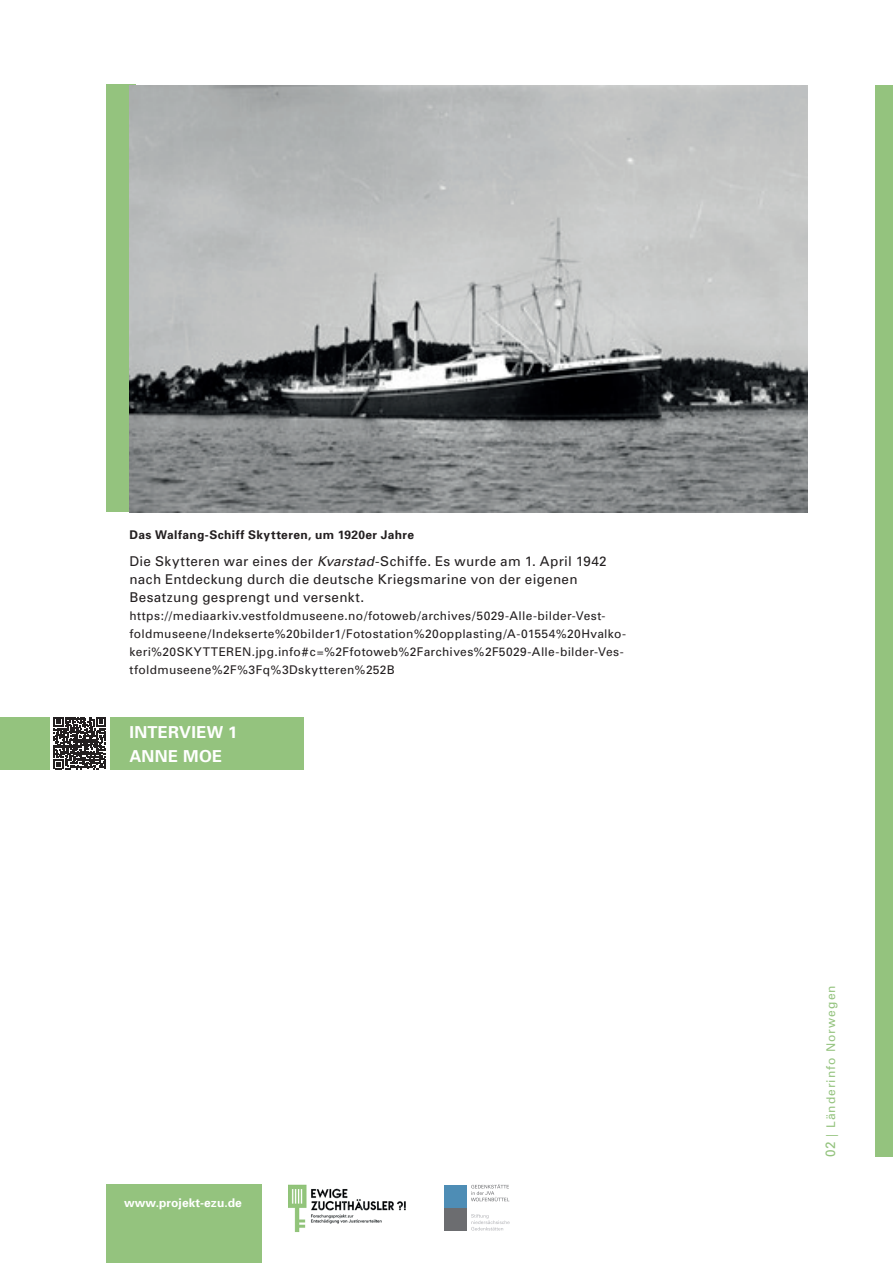
<style>
.page{position:relative;width:893px;height:1263px;background:#fff}
.page>*{position:absolute;margin:0;border:0;box-sizing:border-box;transform-origin:0 0}
.t1{font:700 16.5px "Univers";letter-spacing:.02em;color:#fff}
.t2{font:13.5px/18px "Univers";letter-spacing:.025em;color:#231f20}
.t3{font:12px/18px "Univers";letter-spacing:.03em;color:#231f20}
.t4{font:700 12px "Univers";letter-spacing:.03em;color:#231f20}
.t5{font:12px "Univers";letter-spacing:.09em;color:#94c37e}
.t6{font:700 12px "Univers";letter-spacing:.005em;color:#fff}
.s1{font-style:italic}
.s2{font-size:13.5px}
</style>
<div class="page">
<svg style="left:48px;top:717px;width:64px;height:53px"></svg>
<svg style="left:54px;top:717px;width:52px;height:52px"></svg>
<hr style="left:58px;top:746px;width:20px;height:2px;background:#231f20">
<hr style="left:70px;top:766px;width:20px;height:2px;background:#231f20">
<hr style="left:79px;top:759px;width:20px;height:2px;background:#231f20">
<div style="left:111px;top:717px;width:193px;height:52px;background:#94c37e"></div>
<div style="left:0;top:717px;width:49px;height:52px;background:#94c37e"></div>
<div style="left:106px;top:1185px;width:156px;height:78px;background:#94c37e"></div>
<img style="left:288px;top:1184px;width:118px;height:48px">
<div style="left:876px;top:85px;width:17px;height:1072px;background:#94c37e"></div>
<div style="left:106px;top:85px;width:30px;height:427px;background:#94c37e"></div>
<div style="left:444px;top:1185px;width:23px;height:23px;background:#4e8db5"></div>
<div style="left:444px;top:1208px;width:23px;height:22px;background:#6c6d70"></div>
<svg style="left:471px;top:1214px;width:39px;height:16px"></svg>
<svg style="left:471px;top:1184px;width:38px;height:17px"></svg>
<img style="left:129px;top:85px;width:679px;height:428px">
<p class="t4" style="left:129px;top:528px;width:286px">Das Walfang-Schiff Skytteren, um 1920er Jahre</p>
<p class="t2" style="left:129px;top:552px;width:479px">Die Skytteren war eines der <span class="s1">Kvarstad</span>-Schiffe. Es wurde am 1. April 1942 nach Entdeckung durch die deutsche Kriegsmarine von der eigenen<br>Besatzung gesprengt und versenkt.</p>
<p class="t3" style="left:129px;top:607px;width:498px">https://mediaarkiv.vestfoldmuseene.no/fotoweb/archives/5029-Alle-bilder-Vest&shy;foldmuseene/Indekserte%20bilder1/Fotostation%20opplasting/A-01554%20Hvalko&shy;keri%20SKYTTEREN.jpg.info#c=%2Ffotoweb%2Farchives%2F5029-Alle-bilder-Ves&shy;tfoldmuseene%2F%3Fq%3Dskytteren%252B</p>
<h1 class="t1" style="left:129px;top:722px;width:62px">Interview</h1>
<h1 class="t1" style="left:228px;top:722px;width:11px">1</h1>
<h1 class="t1" style="left:129px;top:746px;width:25px">Anne</h1>
<h1 class="t1" style="left:183px;top:746px;width:39px">Moe</h1>
<p class="t6" style="left:124px;top:1196px;width:119px">www.projekt-ezu.de</p>
<p class="t5" style="left:824px;top:1157px;width:173px;rotate:-90deg"><span class="s2">02</span> | Länderinfo Norwegen</p>
</div>
